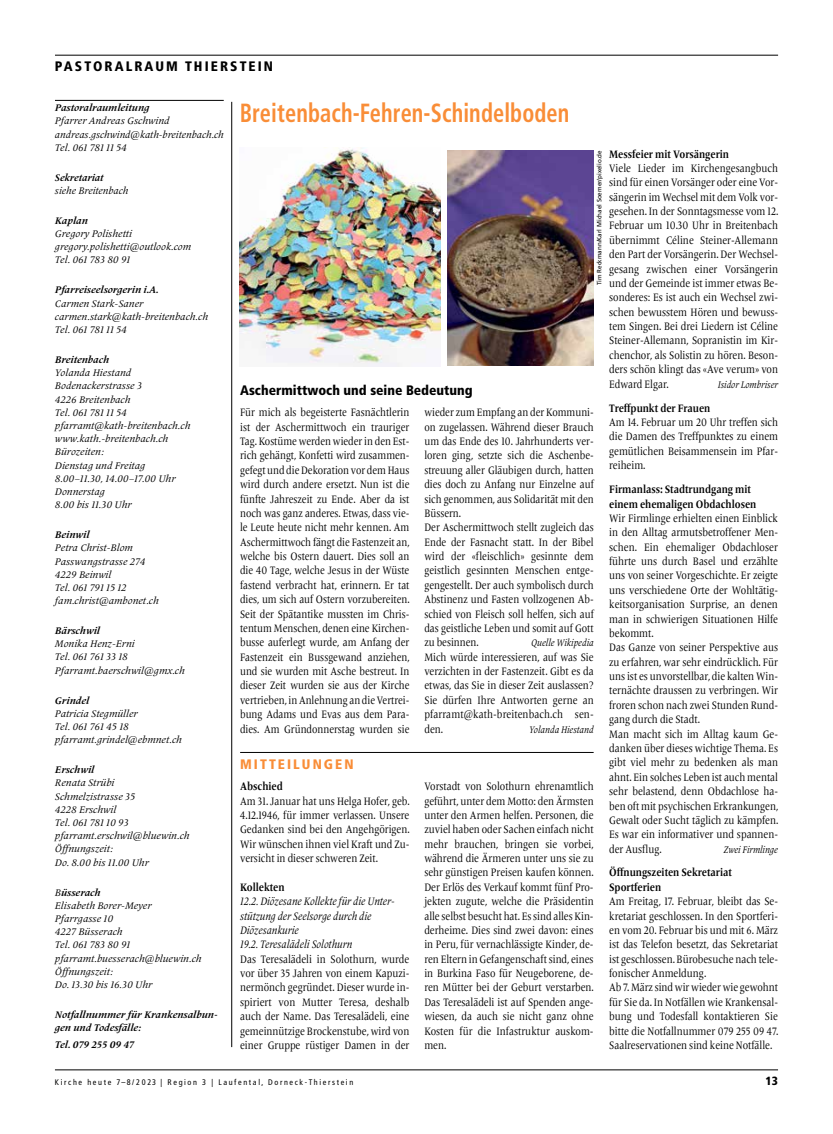
<style>
.page{position:relative;width:833px;height:1134px;background:#fff}
.page>*{position:absolute;margin:0;border:0;box-sizing:border-box;transform-origin:0 0}
.t1{font:700 condensed 26.25px "Frutiger LT Pro";letter-spacing:.005em;color:#f98d37;scale:.85 1}
.t2{font:900 condensed 13.75px "Frutiger LT Pro";color:#000}
.t3{font:900 condensed 13.75px "Frutiger LT Pro";letter-spacing:.15em;color:#000}
.t4{font:900 condensed 13.75px "Frutiger LT Pro";letter-spacing:.15em;color:#f98d37}
.t5{font:900 condensed 11.88px "Frutiger LT Pro";color:#000}
.t6{font:11.25px/14.4px "Frutiger Serif LT Pro";color:#000;text-align:justify;scale:.85 1}
.t7{font:11.25px/14.4px "Frutiger Serif LT Pro";color:#000;text-align:justify;scale:.84 1}
.t8{font:700 11.25px/14.4px "Frutiger Serif LT Pro";color:#000;scale:.85 1}
.t9{font:italic 11.25px/14.4px "Frutiger Serif LT Pro";color:#000;scale:.85 1}
.t10{font:italic 10px/13.2px "Frutiger Serif LT Pro";color:#000}
.t11{font:italic 700 10px/13.2px "Frutiger Serif LT Pro";color:#000}
.t12{font:italic 10px "Frutiger Serif LT Pro";color:#000;scale:.85 1}
.t13{font:condensed 8.12px "Frutiger LT Pro";letter-spacing:.2em;color:#000}
.t14{font:6.25px "Frutiger LT Pro";color:#000}
.s1{font-weight:700}
</style>
<div class="page">
<hr style="left:55px;top:1070px;width:723px;height:1px;background:#000">
<img style="left:239px;top:148px;width:202px;height:218px">
<hr style="left:240px;top:752px;width:353px;height:1px;background:#000">
<hr style="left:55px;top:55px;width:723px;height:1px;background:#000">
<hr style="left:231px;top:102px;width:1px;height:945px;background:#000">
<hr style="left:55px;top:100px;width:169px;height:1px;background:#000">
<img style="left:448px;top:150px;width:145px;height:215px">
<p class="t3" style="left:55px;top:58px;width:220px">PASTORALRAUM THIERSTEIN</p>
<p class="t11" style="left:55px;top:101px;width:96px">Pastoralraumleitung</p>
<p class="t10" style="left:55px;top:114px;width:170px">Pfarrer Andreas Gschwind andreas.gschwind@kath-breitenbach.ch<br>Tel. 061 781 11 54</p>
<p class="t11" style="left:55px;top:171px;width:50px">Sekretariat</p>
<p class="t10" style="left:55px;top:184px;width:75px">siehe Breitenbach</p>
<p class="t11" style="left:55px;top:214px;width:34px">Kaplan</p>
<p class="t10" style="left:55px;top:227px;width:138px">Gregory Polishetti gregory.polishetti@outlook.com<br>Tel. 061 783 80 91</p>
<p class="t11" style="left:55px;top:283px;width:105px">Pfarreiseelsorgerin i.A.</p>
<p class="t10" style="left:55px;top:297px;width:155px">Carmen Stark-Saner carmen.stark@kath-breitenbach.ch<br>Tel. 061 781 11 54</p>
<p class="t11" style="left:55px;top:353px;width:56px">Breitenbach</p>
<p class="t10" style="left:55px;top:366px;width:137px">Yolanda Hiestand<br>Bodenackerstrasse 3<br>4226 Breitenbach<br>Tel. 061 781 11 54 pfarramt@kath-breitenbach.ch www.kath.-breitenbach.ch<br>Bürozeiten:<br>Dienstag und Freitag<br>8.00–11.30, 14.00–17.00 Uhr<br>Donnerstag<br>8.00 bis 11.30 Uhr</p>
<p class="t11" style="left:55px;top:528px;width:36px">Beinwil</p>
<p class="t10" style="left:55px;top:541px;width:105px">Petra Christ-Blom<br>Passwangstrasse 274<br>4229 Beinwil<br>Tel. 061 791 15 12 fam.christ@ambonet.ch</p>
<p class="t11" style="left:55px;top:624px;width:47px">Bärschwil</p>
<p class="t10" style="left:55px;top:637px;width:131px">Monika Henz-Erni<br>Tel. 061 761 33 18<br>Pfarramt.baerschwil@gmx.ch</p>
<p class="t11" style="left:55px;top:693px;width:36px">Grindel</p>
<p class="t10" style="left:55px;top:707px;width:128px">Patricia Stegmüller<br>Tel. 061 761 45 18 pfarramt.grindel@ebmnet.ch</p>
<p class="t11" style="left:55px;top:763px;width:41px">Erschwil</p>
<p class="t10" style="left:55px;top:776px;width:136px">Renata Strübi<br>Schmelzistrasse 35<br>4228 Erschwil<br>Tel. 061 781 10 93 pfarramt.erschwil@bluewin.ch<br>Öffnungszeit:<br>Do. 8.00 bis 11.00 Uhr</p>
<p class="t10" style="left:55px;top:885px;width:148px">B<span class="s1">üsserach<br></span>Elisabeth Borer-Meyer<br>Pfarrgasse 10<br>4227 Büsserach<br>Tel. 061 783 80 91 pfarramt.buesserach@bluewin.ch<br>Öffnungszeit:<br>Do. 13.30 bis 16.30 Uhr</p>
<p class="t11" style="left:55px;top:1008px;width:164px">Notfallnummer für Krankensalbun&shy;gen und Todesfälle:</p>
<p class="t11" style="left:55px;top:1038px;width:80px">Tel. 079 255 09 47</p>
<h1 class="t1" style="left:240px;top:97px;width:389px">Breitenbach-Fehren-Schindelboden</h1>
<p class="t14" style="left:595px;top:285px;width:136px;rotate:-90deg">Tim Reckmann/Karl Michael Soemer/pixelio.de</p>
<p class="t8" style="left:609px;top:147px;width:142px">Messfeier mit Vorsängerin</p>
<p class="t6" style="left:609px;top:161px;width:200px">Viele Lieder im Kirchengesangbuch sind für einen Vorsänger oder eine Vor&shy;sängerin im Wechsel mit dem Volk vor&shy;gesehen. In der Sonntagsmesse vom 12.<br>Februar um 10.30 Uhr in Breitenbach übernimmt Céline Steiner-Allemann den Part der Vorsängerin. Der Wechsel&shy;gesang zwischen einer Vorsängerin und der Gemeinde ist immer etwas Be&shy;sonderes: Es ist auch ein Wechsel zwi&shy;schen bewusstem Hören und bewuss&shy;tem Singen. Bei drei Liedern ist Céline Steiner-Allemann, Sopranistin im Kir&shy;chenchor, als Solistin zu hören. Beson&shy;ders schön klingt das «Ave verum» von Edward Elgar.</p>
<p class="t12" style="left:718px;top:378px;width:72px">Isidor Lombriser</p>
<p class="t2" style="left:240px;top:382px;width:234px">Aschermittwoch und seine Bedeutung</p>
<p class="t7" style="left:240px;top:405px;width:203px">Für mich als begeisterte Fasnächtlerin ist der Aschermittwoch ein trauriger Tag. Kostüme werden wieder in den Est&shy;rich gehängt, Konfetti wird zusammen&shy;gefegt und die Dekoration vor dem Haus wird durch andere ersetzt. Nun ist die fünfte Jahreszeit zu Ende. Aber da ist noch was ganz anderes. Etwas, dass vie&shy;le Leute heute nicht mehr kennen. Am Aschermittwoch fängt die Fastenzeit an, welche bis Ostern dauert. Dies soll an die 40 Tage, welche Jesus in der Wüste fastend verbracht hat, erinnern. Er tat dies, um sich auf Ostern vorzubereiten.<br>Seit der Spätantike mussten im Chris&shy;tentum Menschen, denen eine Kirchen&shy;busse auferlegt wurde, am Anfang der Fastenzeit ein Bussgewand anziehen, und sie wurden mit Asche bestreut. In dieser Zeit wurden sie aus der Kirche vertrieben, in Anlehnung an die Vertrei&shy;bung Adams und Evas aus dem Para&shy;dies. Am Gründonnerstag wurden sie</p>
<p class="t7" style="left:424px;top:405px;width:203px;text-align:left">wieder zum Empfang an der Kommuni&shy;on zugelassen. Während dieser Brauch um das Ende des 10. Jahrhunderts ver&shy;loren ging, setzte sich die Aschenbe&shy;streuung aller Gläubigen durch, hatten dies doch zu Anfang nur Einzelne auf sich genommen, aus Solidarität mit den Büssern.<br>Der Aschermittwoch stellt zugleich das Ende der Fasnacht statt. In der Bibel wird der «fleischlich» gesinnte dem geistlich gesinnten Menschen entge&shy;gengestellt. Der auch symbolisch durch Abstinenz und Fasten vollzogenen Ab&shy;schied von Fleisch soll helfen, sich auf das geistliche Leben und somit auf Gott zu besinnen.</p>
<p class="t8" style="left:609px;top:401px;width:120px">Treffpunkt der Frauen</p>
<p class="t6" style="left:609px;top:415px;width:200px">Am 14. Februar um 20 Uhr treffen sich die Damen des Treffpunktes zu einem gemütlichen Beisammensein im Pfar&shy;reiheim.</p>
<p class="t8" style="left:609px;top:482px;width:175px">Firmanlass: Stadtrundgang mit einem ehemaligen Obdachlosen</p>
<p class="t6" style="left:609px;top:511px;width:200px;text-align:left">Wir Firmlinge erhielten einen Einblick in den Alltag armutsbetroffener Men&shy;schen. Ein ehemaliger Obdachloser führte uns durch Basel und erzählte uns von seiner Vorgeschichte. Er zeigte uns verschiedene Orte der Wohltätig&shy;keitsorganisation Surprise, an denen man in schwierigen Situationen Hilfe bekommt.<br>Das Ganze von seiner Perspektive aus zu erfahren, war sehr eindrücklich. Für uns ist es unvorstellbar, die kalten Win&shy;ternächte draussen zu verbringen. Wir froren schon nach zwei Stunden Rund&shy;gang durch die Stadt.<br>Man macht sich im Alltag kaum Ge&shy;danken über dieses wichtige Thema. Es gibt viel mehr zu bedenken als man ahnt. Ein solches Leben ist auch mental sehr belastend, denn Obdachlose ha&shy;ben oft mit psychischen Erkrankungen, Gewalt oder Sucht täglich zu kämpfen.<br>Es war ein informativer und spannen&shy;der Ausflug.</p>
<p class="t12" style="left:531px;top:637px;width:75px">Quelle Wikipedia</p>
<p class="t6" style="left:424px;top:650px;width:201px">Mich würde interessieren, auf was Sie verzichten in der Fastenzeit. Gibt es da etwas, das Sie in dieser Zeit auslassen?<br>Sie dürfen Ihre Antworten gerne an pfarramt@kath-breitenbach.ch sen&shy;den.</p>
<p class="t12" style="left:529px;top:723px;width:77px">Yolanda Hiestand</p>
<p class="t4" style="left:240px;top:755px;width:115px">MITTEILUNGEN</p>
<p class="t8" style="left:240px;top:779px;width:52px">Abschied</p>
<p class="t6" style="left:240px;top:794px;width:201px">Am 31. Januar hat uns Helga Hofer, geb.<br>4.12.1946, für immer verlassen. Unsere Gedanken sind bei den Angehgörigen.<br>Wir wünschen ihnen viel Kraft und Zu&shy;versicht in dieser schweren Zeit.</p>
<p class="t8" style="left:240px;top:880px;width:54px">Kollekten</p>
<p class="t9" style="left:240px;top:894px;width:183px">12.2. Diözesane Kollekte für die Unter&shy;stützung der Seelsorge durch die<br>Diözesankurie<br>19.2. Teresalädeli Solothurn</p>
<p class="t6" style="left:240px;top:952px;width:201px">Das Teresalädeli in Solothurn, wurde vor über 35 Jahren von einem Kapuzi&shy;nermönch gegründet. Dieser wurde in&shy;spiriert von Mutter Teresa, deshalb auch der Name. Das Teresalädeli, eine gemeinnützige Brockenstube, wird von einer Gruppe rüstiger Damen in der</p>
<p class="t6" style="left:424px;top:779px;width:201px">Vorstadt von Solothurn ehrenamtlich geführt, unter dem Motto: den Ärmsten unter den Armen helfen. Personen, die zuviel haben oder Sachen einfach nicht mehr brauchen, bringen sie vorbei, während die Ärmeren unter uns sie zu sehr günstigen Preisen kaufen können.<br>Der Erlös des Verkauf kommt fünf Pro&shy;jekten zugute, welche die Präsidentin alle selbst besucht hat. Es sind alles Kin&shy;derheime. Dies sind zwei davon: eines in Peru, für vernachlässigte Kinder, de&shy;ren Eltern in Gefangenschaft sind, eines in Burkina Faso für Neugeborene, de&shy;ren Mütter bei der Geburt verstarben.<br>Das Teresalädeli ist auf Spenden ange&shy;wiesen, da auch sie nicht ganz ohne Kosten für die Infastruktur auskom&shy;men.</p>
<p class="t12" style="left:723px;top:843px;width:66px">Zwei Firmlinge</p>
<p class="t8" style="left:609px;top:865px;width:146px">Öffnungszeiten Sekretariat<br>Sportferien</p>
<p class="t6" style="left:609px;top:894px;width:200px;text-align:left">Am Freitag, 17. Februar, bleibt das Se&shy;kretariat geschlossen. In den Sportferi&shy;en vom 20. Februar bis und mit 6. März ist das Telefon besetzt, das Sekretariat ist geschlossen. Bürobesuche nach tele&shy;fonischer Anmeldung.<br>Ab 7. März sind wir wieder wie gewohnt für Sie da. In Notfällen wie Krankensal&shy;bung und Todesfall kontaktieren Sie bitte die Notfallnummer 079 255 09 47.<br>Saalreservationen sind keine Notfälle.</p>
<p class="t13" style="left:55px;top:1077px;width:300px">Kirche heute 7–8/2023 | Region 3 | Laufental, Dorneck-Thierstein</p>
<p class="t5" style="left:765px;top:1074px;width:14px">13</p>
</div>
